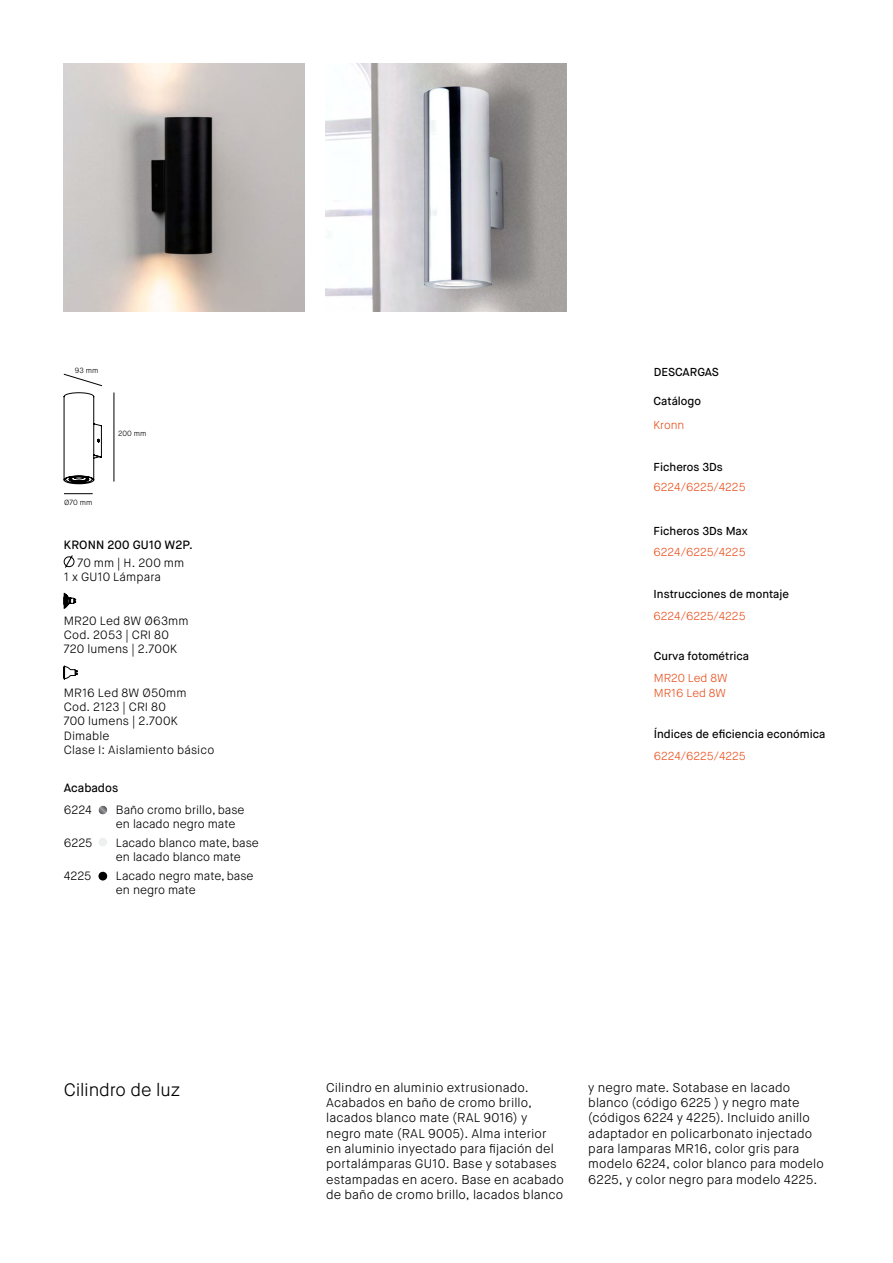
<style>
.page{position:relative;width:893px;height:1263px;background:#fff}
.page>*{position:absolute;margin:0;border:0;box-sizing:border-box;transform-origin:0 0}
.t1{font:300 18px "Maison Neue";letter-spacing:-.015em;color:#000}
.t2{font:300 12.75px/15.3px "Maison Neue";letter-spacing:.01em;color:#000}
.t3{font:300 12px/14.4px "Maison Neue";color:#000}
.t4{font:500 12px "Maison Neue";letter-spacing:.005em;color:#000}
.t5{font:500 11.55px "Maison Neue";color:#000}
.t6{font:300 11.55px/15.8px "Maison Neue";color:#e8511e}
.t7{font:300 7.5px "Maison Neue";color:#000}
</style>
<div class="page">
<img style="left:64px;top:64px;width:241px;height:247px">
<svg style="left:63px;top:555px;width:12px;height:13px"></svg>
<div style="left:98px;top:872px;width:9px;height:8px;background:#000;border-radius:50%"></div>
<div style="left:98px;top:838px;width:9px;height:8px;background:#eeefef;border-radius:50%"></div>
<hr style="left:114px;top:392px;width:1px;height:90px;background:#000">
<svg style="left:64px;top:493px;width:29px;height:1px"></svg>
<svg style="left:64px;top:665px;width:14px;height:15px"></svg>
<svg style="left:64px;top:593px;width:12px;height:15px"></svg>
<svg style="left:98px;top:806px;width:9px;height:8px"></svg>
<svg style="left:63px;top:374px;width:39px;height:12px"></svg>
<svg style="left:64px;top:392px;width:38px;height:92px"></svg>
<img style="left:326px;top:64px;width:241px;height:247px">
<p class="t7" style="left:75px;top:367px;width:25px">93 mm</p>
<p class="t7" style="left:118px;top:430px;width:30px">200 mm</p>
<p class="t7" style="left:64px;top:499px;width:30px">Ø70 mm</p>
<p class="t4" style="left:64px;top:538px;width:130px">KRONN 200 GU10 W2P.</p>
<p class="t3" style="left:64px;top:557px;width:122px;text-indent:14px">70 mm | H. 200 mm<br>1 x GU10 Lámpara</p>
<p class="t3" style="left:64px;top:614px;width:126px">MR20 Led 8W Ø63mm<br>Cod. 2053 | CRI 80<br>720 lumens | 2.700K</p>
<p class="t3" style="left:64px;top:686px;width:152px">MR16 Led 8W Ø50mm<br>Cod. 2123 | CRI 80<br>700 lumens | 2.700K<br>Dimable<br>Clase I: Aislamiento básico</p>
<p class="t4" style="left:64px;top:781px;width:56px">Acabados</p>
<p class="t3" style="left:64px;top:804px;width:30px">6224</p>
<p class="t3" style="left:64px;top:837px;width:30px">6225</p>
<p class="t3" style="left:64px;top:870px;width:29px">4225</p>
<p class="t3" style="left:116px;top:804px;width:130px">Baño cromo brillo, base en lacado negro mate</p>
<p class="t3" style="left:116px;top:837px;width:145px">Lacado blanco mate, base en lacado blanco mate</p>
<p class="t3" style="left:116px;top:870px;width:139px">Lacado negro mate, base en negro mate</p>
<p class="t5" style="left:654px;top:365px;width:67px">DESCARGAS</p>
<p class="t5" style="left:654px;top:394px;width:49px">Catálogo</p>
<p class="t6" style="left:654px;top:418px;width:32px">Kronn</p>
<p class="t5" style="left:654px;top:460px;width:71px">Ficheros 3Ds</p>
<p class="t6" style="left:654px;top:481px;width:93px">6224/6225/4225</p>
<p class="t5" style="left:654px;top:525px;width:96px">Ficheros 3Ds Max</p>
<p class="t6" style="left:654px;top:545px;width:93px">6224/6225/4225</p>
<p class="t5" style="left:654px;top:587px;width:137px">Instrucciones de montaje</p>
<p class="t6" style="left:654px;top:609px;width:93px">6224/6225/4225</p>
<p class="t5" style="left:654px;top:649px;width:97px">Curva fotométrica</p>
<p class="t6" style="left:654px;top:671px;width:75px">MR20 Led 8W<br>MR16 Led 8W</p>
<p class="t5" style="left:654px;top:727px;width:173px">Índices de eficiencia económica</p>
<p class="t6" style="left:654px;top:749px;width:93px">6224/6225/4225</p>
<h1 class="t1" style="left:64px;top:1081px;width:118px">Cilindro de luz</h1>
<p class="t2" style="left:326px;top:1081px;width:239px">Cilindro en aluminio extrusionado.<br>Acabados en baño de cromo brillo, lacados blanco mate (RAL 9016) y negro mate (RAL 9005). Alma interior en aluminio inyectado para fijación del portalámparas GU10. Base y sotabases estampadas en acero. Base en acabado de baño de cromo brillo, lacados blanco</p>
<p class="t2" style="left:588px;top:1081px;width:237px">y negro mate. Sotabase en lacado blanco (código 6225 ) y negro mate (códigos 6224 y 4225). Incluido anillo adaptador en policarbonato injectado para lamparas MR16, color gris para modelo 6224, color blanco para modelo 6225, y color negro para modelo 4225.</p>
</div>
